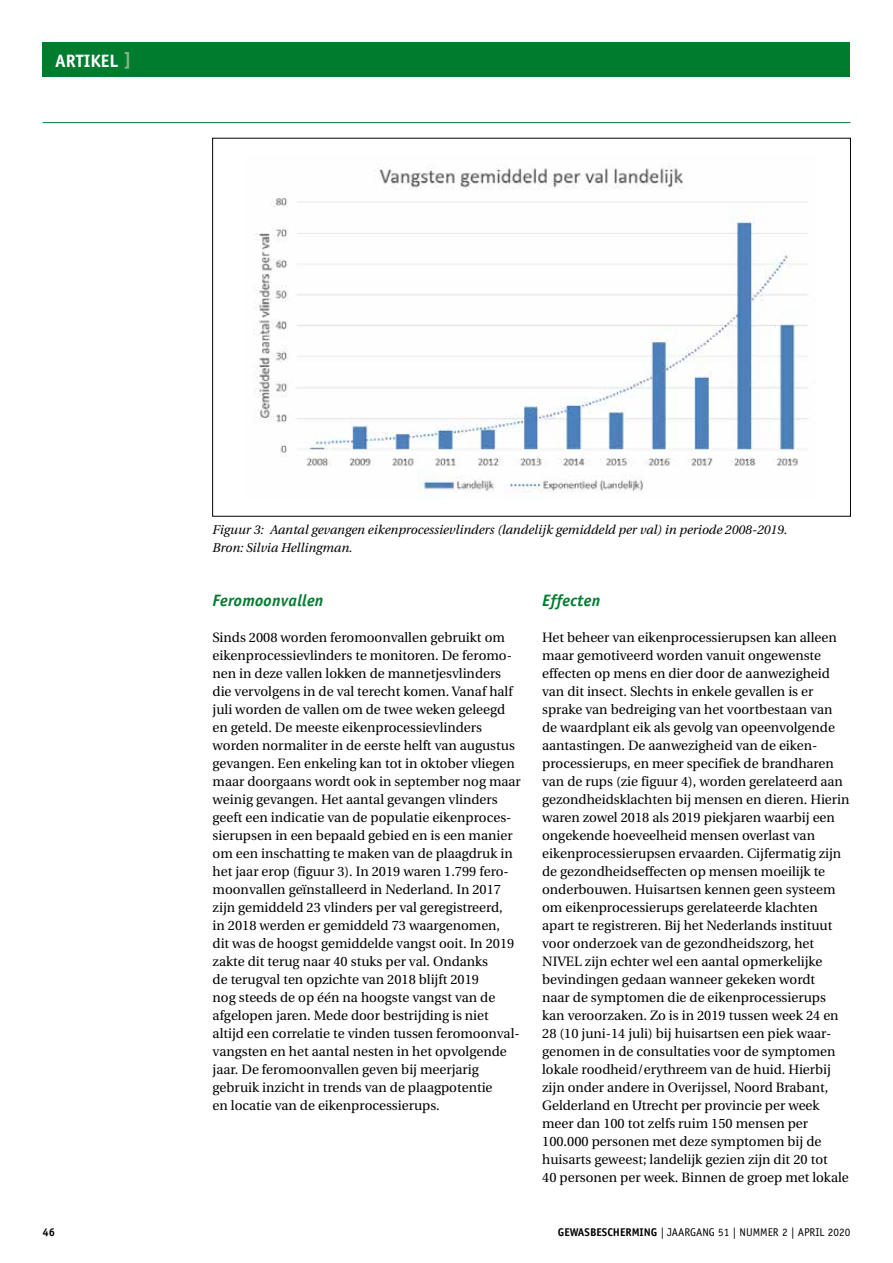
<style>
.page{position:relative;width:893px;height:1263px;background:#fff}
.page>*{position:absolute;margin:0;border:0;box-sizing:border-box;transform-origin:0 0}
.t1{font:700 18px "Officina Sans";color:#fff}
.t2{font:italic 700 16.5px "Officina Sans";letter-spacing:.015em;color:#007c2f}
.t3{font:13.5px/18px "Utopia";color:#000}
.t4{font:italic 12.75px/18px "Utopia";color:#000}
.t5{font:11.25px "Officina Sans";color:#000}
.t6{font:700 11.25px "Officina Sans";color:#000}
.s1{color:#86b78b}
.s2{font-weight:700}
</style>
<div class="page">
<div style="left:43px;top:43px;width:807px;height:34px;background:#007c2f"></div>
<hr style="left:43px;top:122px;width:807px;height:1px;background:#007c2f">
<img style="left:254px;top:165px;width:554px;height:329px">
<h1 class="t1" style="left:55px;top:49px;width:78px">ARTIKEL <span class="s1">]</span></h1>
<p class="t4" style="left:213px;top:521px;width:576px">Figuur 3: Aantal gevangen eikenprocessievlinders (landelijk gemiddeld per val) in periode 2008-2019.<br>Bron: Silvia Hellingman.</p>
<p class="t2" style="left:213px;top:591px;width:112px">Feromoonvallen</p>
<p class="t3" style="left:213px;top:629px;width:310px">Sinds 2008 worden feromoonvallen gebruikt om eikenprocessievlinders te monitoren. De feromo&shy;nen in deze vallen lokken de mannetjesvlinders die vervolgens in de val terecht komen. Vanaf half juli worden de vallen om de twee weken geleegd en geteld. De meeste eikenprocessievlinders worden normaliter in de eerste helft van augustus gevangen. Een enkeling kan tot in oktober vliegen maar doorgaans wordt ook in september nog maar weinig gevangen. Het aantal gevangen vlinders geeft een indicatie van de populatie eikenproces&shy;sierupsen in een bepaald gebied en is een manier om een inschatting te maken van de plaagdruk in het jaar erop (figuur 3). In 2019 waren 1.799 fero&shy;moonvallen geïnstalleerd in Nederland. In 2017 zijn gemiddeld 23 vlinders per val geregistreerd,<br>in 2018 werden er gemiddeld 73 waargenomen,<br>dit was de hoogst gemiddelde vangst ooit. In 2019 zakte dit terug naar 40 stuks per val. Ondanks<br>de terugval ten opzichte van 2018 blijft 2019<br>nog steeds de op één na hoogste vangst van de afgelopen jaren. Mede door bestrijding is niet altijd een correlatie te vinden tussen feromoonval&shy;vangsten en het aantal nesten in het opvolgende jaar. De feromoonvallen geven bij meerjarig gebruik inzicht in trends van de plaagpotentie<br>en locatie van de eikenprocessierups.</p>
<p class="t2" style="left:542px;top:591px;width:60px">Effecten</p>
<p class="t3" style="left:542px;top:629px;width:309px">Het beheer van eikenprocessierupsen kan alleen maar gemotiveerd worden vanuit ongewenste effecten op mens en dier door de aanwezigheid van dit insect. Slechts in enkele gevallen is er sprake van bedreiging van het voortbestaan van de waardplant eik als gevolg van opeenvolgende aantastingen. De aanwezigheid van de eiken&shy;processierups, en meer specifiek de brandharen van de rups (zie figuur 4), worden gerelateerd aan gezondheidsklachten bij mensen en dieren. Hierin waren zowel 2018 als 2019 piekjaren waarbij een ongekende hoeveelheid mensen overlast van eikenprocessierupsen ervaarden. Cijfermatig zijn de gezondheidseffecten op mensen moeilijk te onderbouwen. Huisartsen kennen geen systeem om eikenprocessierups gerelateerde klachten apart te registreren. Bij het Nederlands instituut voor onderzoek van de gezondheidszorg, het NIVEL zijn echter wel een aantal opmerkelijke bevindingen gedaan wanneer gekeken wordt<br>naar de symptomen die de eikenprocessierups kan veroorzaken. Zo is in 2019 tussen week 24 en 28 (10 juni-14 juli) bij huisartsen een piek waar&shy;genomen in de consultaties voor de symptomen lokale roodheid/erythreem van de huid. Hierbij zijn onder andere in Overijssel, Noord Brabant, Gelderland en Utrecht per provincie per week meer dan 100 tot zelfs ruim 150 mensen per 100.000 personen met deze symptomen bij de huisarts geweest; landelijk gezien zijn dit 20 tot<br>40 personen per week. Binnen de groep met lokale</p>
<p class="t6" style="left:43px;top:1225px;width:14px">46</p>
<p class="t5" style="left:558px;top:1226px;width:294px"><span class="s2">GEWASBESCHERMING</span> | JAARGANG 51 | NUMMER 2 | APRIL 2020</p>
</div>
